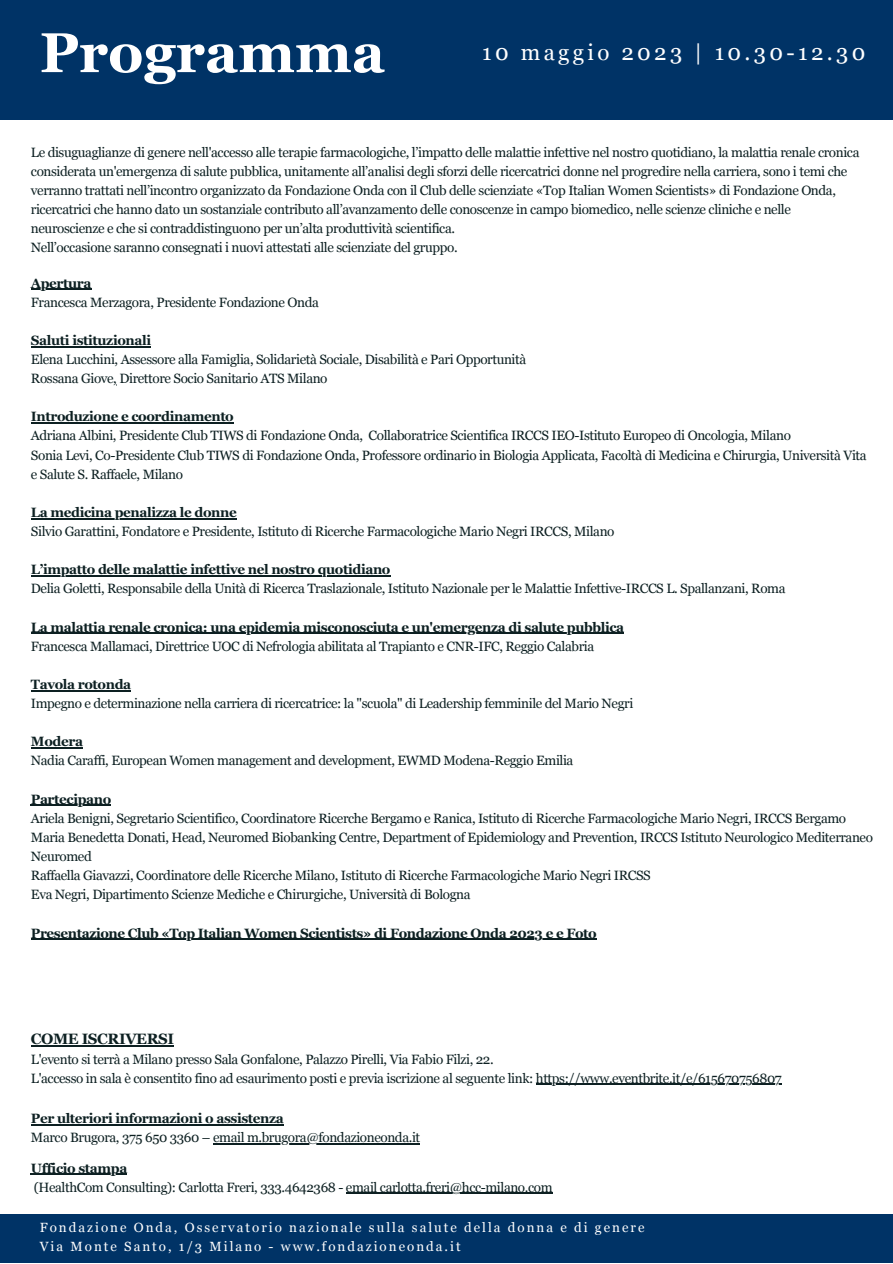
<style>
.page{position:relative;width:893px;height:1264px;background:#fff}
.page>*{position:absolute;margin:0;border:0;box-sizing:border-box;transform-origin:0 0}
.t1{font:700 55.95px "Georgia";color:#fff}
.t2{font:22.2px "Georgia";letter-spacing:.15em;color:#fff}
.t3{font:700 15px "Georgia";letter-spacing:-.03em;color:#0d2022}
.t4{font:13.5px/19px "Georgia";letter-spacing:-.03em;color:#0d2022}
.t5{font:700 13.5px "Georgia";letter-spacing:-.03em;color:#0d2022}
.t6{font:13.35px "Georgia";letter-spacing:.15em;color:#fff}
</style>
<div class="page">
<div style="left:0;top:0;width:892px;height:119px;background:#036"></div>
<div style="left:0;top:1214px;width:892px;height:48px;background:#036"></div>
<hr style="left:31px;top:289px;width:60px;height:1px;background:#0d2022">
<hr style="left:31px;top:346px;width:120px;height:1px;background:#0d2022">
<hr style="left:31px;top:422px;width:202px;height:1px;background:#0d2022">
<hr style="left:31px;top:518px;width:205px;height:1px;background:#0d2022">
<hr style="left:31px;top:575px;width:359px;height:1px;background:#0d2022">
<hr style="left:31px;top:632px;width:593px;height:2px;background:#0d2022">
<hr style="left:31px;top:690px;width:100px;height:1px;background:#0d2022">
<hr style="left:31px;top:747px;width:52px;height:1px;background:#0d2022">
<hr style="left:31px;top:804px;width:80px;height:2px;background:#0d2022">
<hr style="left:31px;top:938px;width:565px;height:1px;background:#0d2022">
<hr style="left:31px;top:1045px;width:143px;height:1px;background:#0d2022">
<hr style="left:536px;top:1083px;width:245px;height:1px;background:#0d2022">
<hr style="left:31px;top:1124px;width:252px;height:1px;background:#0d2022">
<hr style="left:213px;top:1143px;width:34px;height:1px;background:#0d2022">
<hr style="left:247px;top:1143px;width:173px;height:1px;background:#0d2022">
<hr style="left:31px;top:1173px;width:96px;height:1px;background:#0d2022">
<hr style="left:346px;top:1192px;width:34px;height:1px;background:#0d2022">
<hr style="left:380px;top:1192px;width:172px;height:1px;background:#0d2022">
<p class="t1" style="left:40px;top:21px;width:347px">Programma</p>
<p class="t2" style="left:482px;top:40px;width:384px">10 maggio 2023 | 10.30-12.30</p>
<p class="t4" style="left:31px;top:143px;width:830px">Le disuguaglianze di genere nell'accesso alle terapie farmacologiche, l’impatto delle malattie infettive nel nostro quotidiano, la malattia renale cronica considerata un'emergenza di salute pubblica, unitamente all’analisi degli sforzi delle ricercatrici donne nel progredire nella carriera, sono i temi che verranno trattati nell’incontro organizzato da Fondazione Onda con il Club delle scienziate «Top Italian Women Scientists» di Fondazione Onda, ricercatrici che hanno dato un sostanziale contributo all’avanzamento delle conoscenze in campo biomedico, nelle scienze cliniche e nelle neuroscienze e che si contraddistinguono per un’alta produttività scientifica.</p>
<p class="t4" style="left:31px;top:238px;width:428px">Nell’occasione saranno consegnati i nuovi attestati alle scienziate del gruppo.</p>
<p class="t5" style="left:31px;top:275px;width:62px">Apertura</p>
<p class="t4" style="left:31px;top:292px;width:289px">Francesca Merzagora, Presidente Fondazione Onda</p>
<p class="t5" style="left:31px;top:332px;width:122px">Saluti istituzionali</p>
<p class="t4" style="left:31px;top:350px;width:497px">Elena Lucchini, Assessore alla Famiglia, Solidarietà Sociale, Disabilità e Pari Opportunità</p>
<p class="t4" style="left:31px;top:369px;width:298px">Rossana Giove, Direttore Socio Sanitario ATS Milano</p>
<p class="t5" style="left:31px;top:409px;width:204px">Introduzione e coordinamento</p>
<p class="t4" style="left:31px;top:426px;width:761px">Adriana Albini, Presidente Club TIWS di Fondazione Onda, Collaboratrice Scientifica IRCCS IEO-Istituto Europeo di Oncologia, Milano</p>
<p class="t4" style="left:31px;top:445px;width:837px">Sonia Levi, Co-Presidente Club TIWS di Fondazione Onda, Professore ordinario in Biologia Applicata, Facoltà di Medicina e Chirurgia, Università Vita</p>
<p class="t4" style="left:31px;top:464px;width:154px">e Salute S. Raffaele, Milano</p>
<p class="t5" style="left:31px;top:504px;width:207px">La medicina penalizza le donne</p>
<p class="t4" style="left:31px;top:522px;width:585px">Silvio Garattini, Fondatore e Presidente, Istituto di Ricerche Farmacologiche Mario Negri IRCCS, Milano</p>
<p class="t5" style="left:31px;top:562px;width:361px">L’impatto delle malattie infettive nel nostro quotidiano</p>
<p class="t4" style="left:31px;top:579px;width:756px">Delia Goletti, Responsabile della Unità di Ricerca Traslazionale, Istituto Nazionale per le Malattie Infettive-IRCCS L. Spallanzani, Roma</p>
<p class="t5" style="left:31px;top:619px;width:594px">La malattia renale cronica: una epidemia misconosciuta e un'emergenza di salute pubblica</p>
<p class="t4" style="left:31px;top:636px;width:564px">Francesca Mallamaci, Direttrice UOC di Nefrologia abilitata al Trapianto e CNR-IFC, Reggio Calabria</p>
<p class="t5" style="left:31px;top:676px;width:102px">Tavola rotonda</p>
<p class="t4" style="left:31px;top:694px;width:603px">Impegno e determinazione nella carriera di ricercatrice: la "scuola" di Leadership femminile del Mario Negri</p>
<p class="t5" style="left:31px;top:734px;width:54px">Modera</p>
<p class="t4" style="left:31px;top:751px;width:544px">Nadia Caraffi, European Women management and development, EWMD Modena-Reggio Emilia</p>
<p class="t5" style="left:31px;top:791px;width:82px">Partecipano</p>
<p class="t4" style="left:31px;top:808px;width:816px">Ariela Benigni, Segretario Scientifico, Coordinatore Ricerche Bergamo e Ranica, Istituto di Ricerche Farmacologiche Mario Negri, IRCCS Bergamo</p>
<p class="t4" style="left:31px;top:827px;width:843px">Maria Benedetta Donati, Head, Neuromed Biobanking Centre, Department of Epidemiology and Prevention, IRCCS Istituto Neurologico Mediterraneo<br>Neuromed</p>
<p class="t4" style="left:31px;top:866px;width:621px">Raffaella Giavazzi, Coordinatore delle Ricerche Milano, Istituto di Ricerche Farmacologiche Mario Negri IRCSS</p>
<p class="t4" style="left:31px;top:885px;width:441px">Eva Negri, Dipartimento Scienze Mediche e Chirurgiche, Università di Bologna</p>
<p class="t5" style="left:31px;top:925px;width:567px">Presentazione Club «Top Italian Women Scientists» di Fondazione Onda 2023 e e Foto</p>
<p class="t3" style="left:31px;top:1030px;width:145px">COME ISCRIVERSI</p>
<p class="t4" style="left:31px;top:1049px;width:464px">L'evento si terrà a Milano presso Sala Gonfalone, Palazzo Pirelli, Via Fabio Filzi, 22.</p>
<p class="t4" style="left:31px;top:1068px;width:752px">L'accesso in sala è consentito fino ad esaurimento posti e previa iscrizione al seguente link: https://www.eventbrite.it/e/615670756807</p>
<p class="t5" style="left:31px;top:1110px;width:254px">Per ulteriori informazioni o assistenza</p>
<p class="t4" style="left:31px;top:1127px;width:391px">Marco Brugora, 375 650 3360 – email m.brugora@fondazioneonda.it</p>
<p class="t5" style="left:31px;top:1160px;width:98px">Ufficio stampa</p>
<p class="t4" style="left:34px;top:1177px;width:520px">(HealthCom Consulting): Carlotta Freri, 333.4642368 - email carlotta.freri@hcc-milano.com</p>
<p class="t6" style="left:40px;top:1219px;width:606px">Fondazione Onda, Osservatorio nazionale sulla salute della donna e di genere</p>
<p class="t6" style="left:40px;top:1238px;width:422px">Via Monte Santo, 1/3 Milano - www.fondazioneonda.it</p>
</div>
